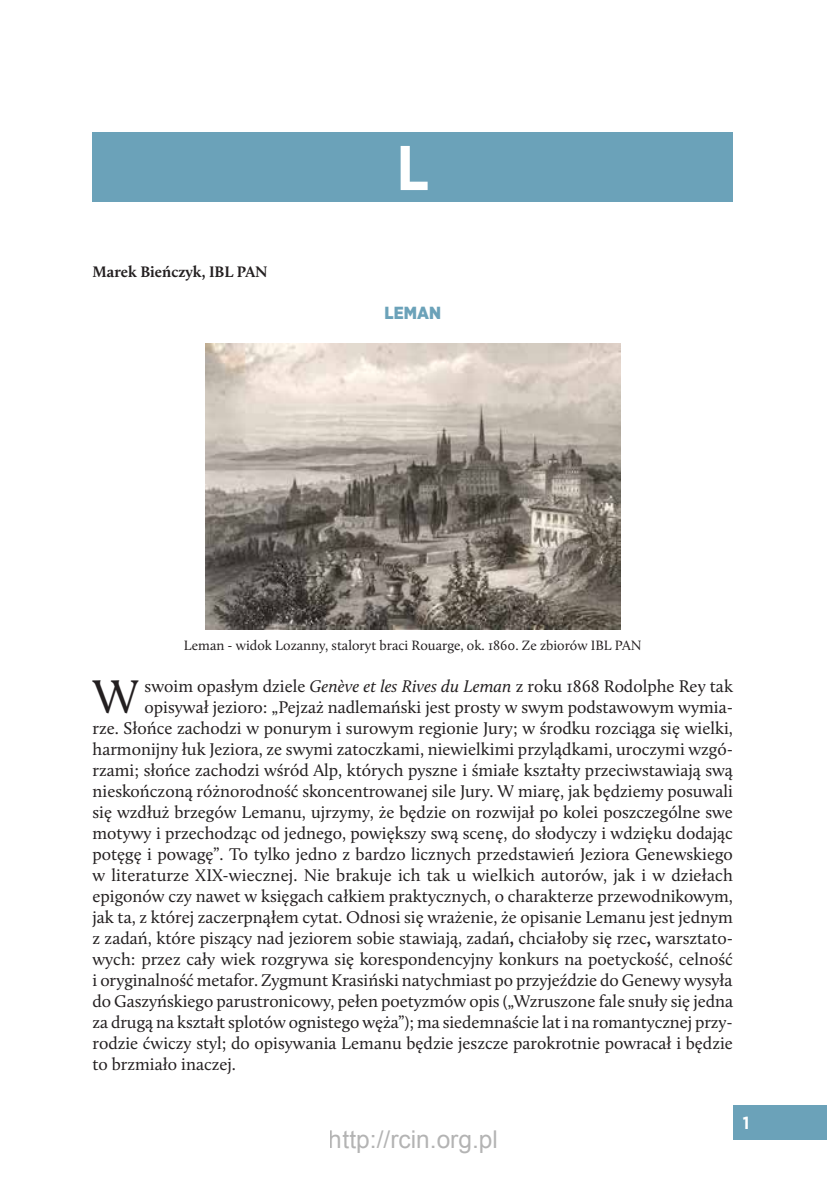
<style>
.page{position:relative;width:827px;height:1183px;background:#fff}
.page>*{position:absolute;margin:0;border:0;box-sizing:border-box;transform-origin:0 0}
.t1{font:700 63px "Gotham Narrow";color:#fff}
.t2{font:48.82px "Calluna";color:#231f20}
.t3{font:24.5px "Arial";color:rgb(0 0 0/.3)}
.t4{font:17.5px "Calluna";color:#231f20}
.t5{font:900 17.5px "Gotham Narrow";color:#6ba2b9}
.t6{font:700 17.5px "Gotham Narrow";color:#fff}
.t7{font:700 15.75px "Calluna";color:#231f20}
.t8{font:14px "Calluna";color:#231f20}
.s1{font-style:italic}
.s2{font-weight:700}
</style>
<div class="page">
<div style="left:732px;top:1104px;width:94px;height:35px;background:#6ba2b9"></div>
<img style="left:205px;top:343px;width:415px;height:286px">
<div style="left:92px;top:132px;width:640px;height:69px;background:#6ba2b9"></div>
<p class="t7" style="left:92px;top:261px;width:176px">Marek Bieńczyk, IBL PAN</p>
<h1 class="t1" style="left:396px;top:127px;width:35px">L</h1>
<p class="t5" style="left:384px;top:301px;width:58px">LEMAN</p>
<p class="t8" style="left:184px;top:636px;width:459px">Leman - widok Lozanny, staloryt braci Rouarge, ok. 1860. Ze zbiorów IBL PAN</p>
<h2 class="t2" style="left:93px;top:666px;width:48px">W</h2>
<p class="t4" style="left:145px;top:675px;width:589px">swoim opasłym dziele <span class="s1">Genève et les Rives du Leman</span> z roku 1868 Rodolphe Rey tak</p>
<p class="t4" style="left:145px;top:696px;width:589px">opisywał jezioro: „Pejzaż nadlemański jest prosty w swym podstawowym wymia-</p>
<p class="t4" style="left:92px;top:717px;width:641px">rze. Słońce zachodzi w ponurym i surowym regionie Jury; w środku rozciąga się wielki,</p>
<p class="t4" style="left:92px;top:738px;width:641px">harmonijny łuk Jeziora, ze swymi zatoczkami, niewielkimi przylądkami, uroczymi wzgó-</p>
<p class="t4" style="left:92px;top:759px;width:641px">rzami; słońce zachodzi wśród Alp, których pyszne i śmiałe kształty przeciwstawiają swą</p>
<p class="t4" style="left:92px;top:780px;width:641px">nieskończoną różnorodność skoncentrowanej sile Jury. W miarę, jak będziemy posuwali</p>
<p class="t4" style="left:92px;top:801px;width:641px">się wzdłuż brzegów Lemanu, ujrzymy, że będzie on rozwijał po kolei poszczególne swe</p>
<p class="t4" style="left:92px;top:822px;width:641px">motywy i przechodząc od jednego, powiększy swą scenę, do słodyczy i wdzięku dodając</p>
<p class="t4" style="left:92px;top:843px;width:641px">potęgę i powagę”. To tylko jedno z bardzo licznych przedstawień Jeziora Genewskiego</p>
<p class="t4" style="left:92px;top:864px;width:641px">w literaturze XIX-wiecznej. Nie brakuje ich tak u wielkich autorów, jak i w dziełach</p>
<p class="t4" style="left:92px;top:885px;width:641px">epigonów czy nawet w księgach całkiem praktycznych, o charakterze przewodnikowym,</p>
<p class="t4" style="left:92px;top:906px;width:641px">jak ta, z której zaczerpnąłem cytat. Odnosi się wrażenie, że opisanie Lemanu jest jednym</p>
<p class="t4" style="left:92px;top:927px;width:641px">z zadań, które piszący nad jeziorem sobie stawiają, zadań<span class="s2">,</span> chciałoby się rzec<span class="s2">,</span> warsztato-</p>
<p class="t4" style="left:92px;top:948px;width:641px">wych: przez cały wiek rozgrywa się korespondencyjny konkurs na poetyckość, celność</p>
<p class="t4" style="left:92px;top:969px;width:641px">i oryginalność metafor. Zygmunt Krasiński natychmiast po przyjeździe do Genewy wysyła</p>
<p class="t4" style="left:92px;top:990px;width:642px">do Gaszyńskiego parustronicowy, pełen poetyzmów opis („Wzruszone fale snuły się jedna</p>
<p class="t4" style="left:92px;top:1011px;width:641px">za drugą na kształt splotów ognistego węża”); ma siedemnaście lat i na romantycznej przy-</p>
<p class="t4" style="left:92px;top:1032px;width:641px">rodzie ćwiczy styl; do opisywania Lemanu będzie jeszcze parokrotnie powracał i będzie</p>
<p class="t4" style="left:92px;top:1053px;width:145px">to brzmiało inaczej.</p>
<h3 class="t3" style="left:329px;top:1123px;width:170px">http://rcin.org.pl</h3>
<p class="t6" style="left:742px;top:1111px;width:8px">1</p>
</div>
